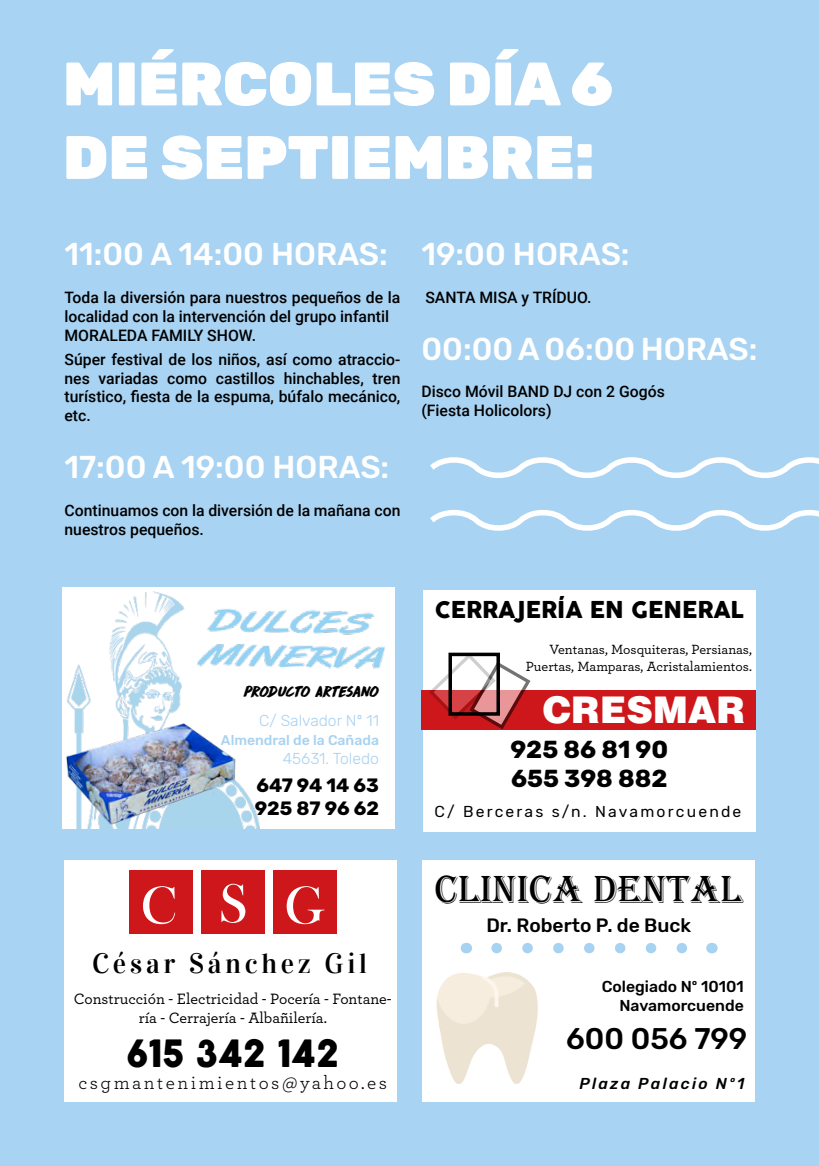
<style>
.page{position:relative;width:819px;height:1166px;background:#a8d3f3}
.page>*{position:absolute;margin:0;border:0;box-sizing:border-box;transform-origin:0 0}
.t1{font:900 61.25px/73.5px "Rubik";color:#fff}
.t2{font:54.25px "Bask Old Face";color:#fff}
.t3{font:40.25px "Algerian";color:#000}
.t4{font:36.75px "COCOGOOSE";color:#000}
.t5{font:900 36.75px "Helvetica";color:#fff}
.t6{font:500 31.5px "Rubik";color:#fff}
.t7{font:500 29.75px "Rubik";color:#000}
.t8{font:28px "Vidaloka";letter-spacing:.13em;color:#000}
.t9{font:700 24.5px/29.4px "Rubik";color:#000}
.t10{font:22.75px "COCOGOOSE";color:#000}
.t11{font:19.25px "Archer Pro";letter-spacing:.13em;color:#000}
.t12{font:700 19.25px/23.1px "Rubik";color:#000}
.t13{font:500 19.25px "Rubik";color:#000}
.t14{font:500 15.75px/18.9px "Roboto";color:#000}
.t15{font:500 15.75px/18.9px "Archer Pro";color:#000;text-align:center}
.t16{font:500 15.75px/18.9px "Rubik";color:#000;text-align:right}
.t17{font:15.75px "Rubik";letter-spacing:.14em;color:#000}
.t18{font:300 15.75px "Rubik";color:#a8d2f1}
.t19{font:italic 500 15.75px "Rubik";letter-spacing:.14em;color:#000}
.t20{font:500 14px/16.8px "Archer Pro";color:#000;text-align:right}
.t21{font:500 14px "Rubik";color:#a8d2f1}
.t22{font:14px "DK Drop Dead Gorgeous";letter-spacing:-.115em;color:#000}
.s1{font-size:56px}
</style>
<div class="page">
<svg style="left:430px;top:457px;width:389px;height:21px"></svg>
<svg style="left:430px;top:510px;width:389px;height:21px"></svg>
<div style="left:62px;top:587px;width:332px;height:242px;background:#fff"></div>
<div style="left:423px;top:590px;width:332px;height:241px;background:#fff"></div>
<div style="left:64px;top:860px;width:332px;height:241px;background:#fff"></div>
<div style="left:422px;top:860px;width:332px;height:241px;background:#fff"></div>
<img style="left:279px;top:587px;width:116px;height:101px">
<img style="left:66px;top:591px;width:213px;height:238px">
<div style="left:422px;top:690px;width:334px;height:39px;background:#cd171a"></div>
<svg style="left:426px;top:652px;width:106px;height:78px"></svg>
<div style="left:448px;top:653px;width:52px;height:63px;border:4px solid #000"></div>
<div style="left:129px;top:870px;width:64px;height:64px;background:#cd171a"></div>
<div style="left:201px;top:870px;width:64px;height:64px;background:#cd171a"></div>
<div style="left:273px;top:870px;width:63px;height:64px;background:#cd171a"></div>
<img style="left:436px;top:973px;width:102px;height:111px">
<svg style="left:496px;top:943px;width:192px;height:10px"></svg>
<img style="left:66px;top:711px;width:173px;height:116px">
<h1 class="t1" style="left:63px;top:49px;width:551px">MIÉRCOLES DÍA 6<br>DE SEPTIEMBRE:</h1>
<h3 class="t6" style="left:64px;top:236px;width:325px">11:00 A 14:00 HORAS:</h3>
<p class="t14" style="left:64px;top:287px;width:337px">Toda la diversión para nuestros pequeños de la localidad con la intervención del grupo infantil<br>MORALEDA FAMILY SHOW.</p>
<p class="t14" style="left:64px;top:349px;width:337px;text-align:justify">Súper festival de los niños, así como atraccio&shy;nes variadas como castillos hinchables, tren turístico, fiesta de la espuma, búfalo mecánico, etc.</p>
<h3 class="t6" style="left:64px;top:449px;width:326px">17:00 A 19:00 HORAS:</h3>
<p class="t14" style="left:64px;top:500px;width:337px">Continuamos con la diversión de la mañana con nuestros pequeños.</p>
<h3 class="t6" style="left:421px;top:236px;width:210px">19:00 HORAS:</h3>
<p class="t14" style="left:425px;top:287px;width:167px">SANTA MISA y TRÍDUO.</p>
<h3 class="t6" style="left:421px;top:331px;width:337px">00:00 A 06:00 HORAS:</h3>
<p class="t14" style="left:421px;top:382px;width:245px">Disco Móvil BAND DJ con 2 Gogós (Fiesta Holicolors)</p>
<p class="t22" style="left:243px;top:682px;width:137px">PRODUCTO ARTESANO</p>
<p class="t18" style="left:259px;top:711px;width:121px">C/ Salvador Nº 11</p>
<p class="t21" style="left:221px;top:732px;width:159px">Almendral de la Cañada</p>
<p class="t18" style="left:283px;top:749px;width:98px">45631. Toledo</p>
<p class="t12" style="left:255px;top:774px;width:126px">647 94 14 63<br>925 87 96 62</p>
<h3 class="t10" style="left:435px;top:593px;width:311px">CERRAJERÍA EN GENERAL</h3>
<p class="t20" style="left:525px;top:640px;width:228px">Ventanas, Mosquiteras, Persianas,<br>Puertas, Mamparas, Acristalamientos.</p>
<h3 class="t5" style="left:542px;top:685px;width:204px">CRESMAR</h3>
<h3 class="t9" style="left:510px;top:735px;width:159px">925 86 81 90<br>655 398 882</h3>
<p class="t17" style="left:434px;top:802px;width:308px">C/ Berceras s/n. Navamorcuende</p>
<h2 class="t2" style="left:140px;top:875px;width:186px">C<span class="s1">S</span>G</h2>
<h3 class="t3" style="left:435px;top:868px;width:309px">CLINICA DENTAL</h3>
<p class="t13" style="left:486px;top:914px;width:206px">Dr. Roberto P. de Buck</p>
<h3 class="t8" style="left:92px;top:947px;width:276px">César Sánchez Gil</h3>
<p class="t15" style="left:74px;top:988px;width:319px">Construcción - Electricidad - Pocería - Fontane&shy;ría - Cerrajería - Albañilería.</p>
<h3 class="t4" style="left:126px;top:1026px;width:215px">615 342 142</h3>
<p class="t11" style="left:79px;top:1070px;width:310px">csgmantenimientos@yahoo.es</p>
<p class="t16" style="left:601px;top:977px;width:143px">Colegiado Nº 10101<br>Navamorcuende</p>
<h3 class="t7" style="left:566px;top:1021px;width:183px">600 056 799</h3>
<p class="t19" style="left:579px;top:1075px;width:166px">Plaza Palacio Nº1</p>
</div>
